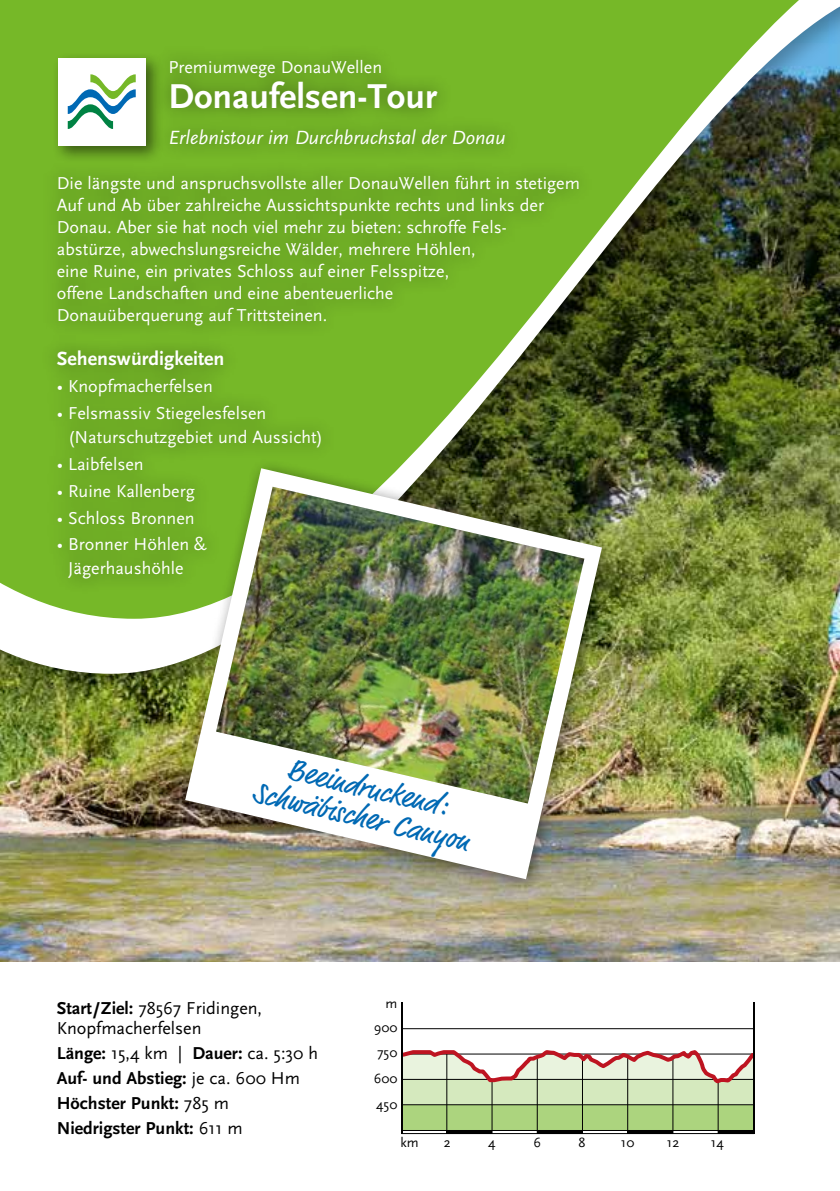
<style>
.page{position:relative;width:840px;height:1191px;background:#fff}
.page>*{position:absolute;margin:0;border:0;box-sizing:border-box;transform-origin:0 0}
.t1{font:700 36px "Scala Sans";color:#fff}
.t2{font:30px/30px "Market OT";color:#0069b4;text-align:center}
.t3{font:italic 20px "Scala Sans OT";color:#fff}
.t4{font:700 20px "Scala Sans OT";color:#fff}
.t5{font:18px/22px "Scala Sans";color:#fff}
.t6{font:18px/20px "Scala Sans";color:#000}
.t7{font:700 18px/24.8px "Scala Sans OT";color:#000}
.t8{font:14px/25.6px "Scala Sans OT";color:#000;text-align:justify}
.s1{font-family:"Scala Sans OT";font-weight:700}
.s2{font-family:"Scala Sans";font-weight:400}
</style>
<div class="page">
<img style="left:0;top:700px;width:839px;height:261px">
<img style="left:0;top:619px;width:839px;height:55px">
<img style="left:0;top:0;width:839px;height:619px">
<div style="left:40px;top:158px;width:556px;height:438px;background:#000;opacity:.5"></div>
<div style="left:152px;top:42px;width:369px;height:121px;background:#000;opacity:.5"></div>
<div style="left:52px;top:52px;width:112px;height:112px;background:#000;opacity:.5"></div>
<div style="left:58px;top:58px;width:88px;height:88px;background:#fff"></div>
<svg style="left:68px;top:74px;width:68px;height:55px"></svg>
<div style="left:175px;top:458px;width:443px;height:438px;background:#000;opacity:.5"></div>
<img style="left:185px;top:468px;width:416px;height:411px">
<img style="left:216px;top:487px;width:368px;height:316px">
<svg style="left:398px;top:921px;width:441px;height:214px"></svg>
<hr style="left:401px;top:1002px;width:2px;height:131px;background:#000">
<hr style="left:752px;top:1002px;width:2px;height:131px;background:#000">
<p class="t5" style="left:168px;top:56px;width:215px">Premiumwege DonauWellen</p>
<h1 class="t1" style="left:168px;top:76px;width:270px">Donaufelsen-Tour</h1>
<p class="t3" style="left:168px;top:127px;width:338px">Erlebnistour im Durchbruchstal der Donau</p>
<p class="t5" style="left:57px;top:173px;width:524px">Die längste und anspruchsvollste aller DonauWellen führt in stetigem Auf und Ab über zahlreiche Aussichtspunkte rechts und links der Donau. Aber sie hat noch viel mehr zu bieten: schroffe Fels&shy;abstürze, abwechslungsreiche Wälder, mehrere Höhlen,<br>eine Ruine, ein privates Schloss auf einer Felsspitze,<br>offene Landschaften und eine abenteuerliche<br>Donauüberquerung auf Trittsteinen.</p>
<p class="t4" style="left:57px;top:347px;width:169px">Sehenswürdigkeiten</p>
<p class="t5" style="left:57px;top:375px;width:157px">• Knopfmacherfelsen</p>
<p class="t5" style="left:68px;top:401px;width:256px;line-height:24px;text-indent:-11px">• Felsmassiv Stiegelesfelsen (Naturschutzgebiet und Aussicht)</p>
<p class="t5" style="left:57px;top:453px;width:88px">• Laibfelsen</p>
<p class="t5" style="left:57px;top:480px;width:140px">• Ruine Kallenberg</p>
<p class="t5" style="left:57px;top:507px;width:139px">• Schloss Bronnen</p>
<p class="t5" style="left:68px;top:533px;width:140px;line-height:24px;text-indent:-11px">• Bronner Höhlen &amp;<br>Jägerhaushöhle</p>
<h2 class="t2" style="left:262px;top:750px;width:223px;rotate:13deg">Beeindruckend:<br>Schwäbischer Canyon</h2>
<p class="t6" style="left:57px;top:999px;width:207px"><span class="s1">Start/Ziel:</span> 78567 Fridingen,<br>Knopfmacherfelsen</p>
<p class="t6" style="left:57px;top:1043px;width:263px"><span class="s1">Länge:</span> 15,4 km | <span class="s1">Dauer:</span> ca. 5:30 h</p>
<p class="t7" style="left:57px;top:1066px;width:245px">Auf- und Abstieg: <span class="s2">je ca. 600 Hm<br></span>Höchster Punkt: <span class="s2">785 m<br></span>Niedrigster Punkt: <span class="s2">611 m</span></p>
<p class="t8" style="left:385px;top:991px;width:13px">m</p>
<p class="t8" style="left:373px;top:1014px;width:25px">900<br>750<br>600<br>450</p>
<p class="t8" style="left:400px;top:1130px;width:20px">km</p>
<p class="t8" style="left:443px;top:1130px;width:8px">2</p>
<p class="t8" style="left:488px;top:1130px;width:9px">4</p>
<p class="t8" style="left:533px;top:1130px;width:9px">6</p>
<p class="t8" style="left:578px;top:1130px;width:8px">8</p>
<p class="t8" style="left:620px;top:1130px;width:15px">10</p>
<p class="t8" style="left:666px;top:1130px;width:14px">12</p>
<p class="t8" style="left:710px;top:1130px;width:14px">14</p>
</div>
